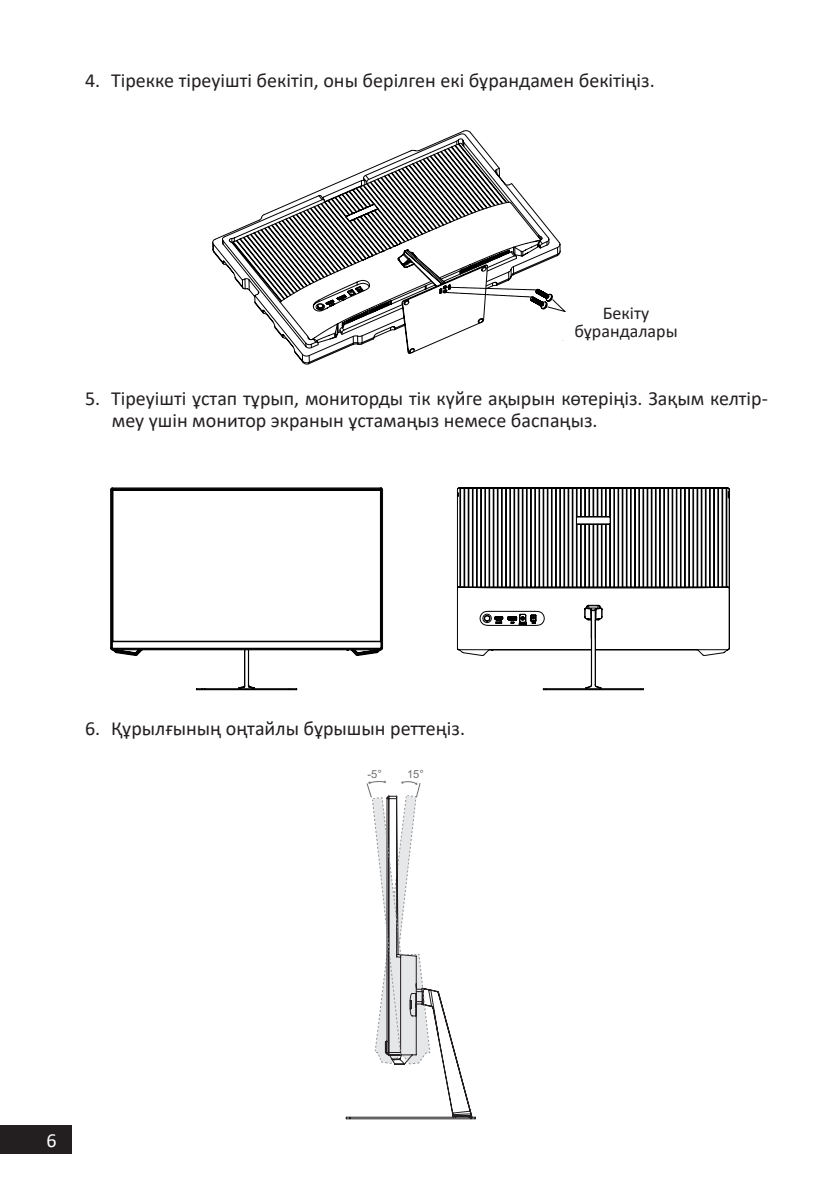
<style>
.page{position:relative;width:840px;height:1191px;background:#fff}
.page>*{position:absolute;margin:0;border:0;box-sizing:border-box;transform-origin:0 0}
.t1{font:20px/22px "Calibri";color:#231f20}
.t2{font:20px "Calibri";color:#fff}
.t3{font:18px "Calibri";color:#231f20}
.t4{font:11.2px "Arial";color:#6c6d70}
</style>
<div class="page">
<div style="left:0;top:1125px;width:72px;height:29px;background:#231f20"></div>
<svg style="left:212px;top:130px;width:264px;height:234px"></svg>
<svg style="left:260px;top:139px;width:306px;height:215px"></svg>
<svg style="left:112px;top:487px;width:272px;height:203px"></svg>
<svg style="left:456px;top:487px;width:273px;height:201px"></svg>
<svg style="left:346px;top:1115px;width:129px;height:4px"></svg>
<svg style="left:346px;top:780px;width:126px;height:337px"></svg>
<div style="left:547px;top:325px;width:34px;height:15px;background:#fff"></div>
<p class="t1" style="left:85px;top:69px;width:570px">4. Тірекке тіреуішті бекітіп, оны берілген екі бұрандамен бекітіңіз.</p>
<p class="t3" style="left:602px;top:300px;width:48px">Бекіту</p>
<p class="t3" style="left:574px;top:318px;width:105px">бұрандалары</p>
<p class="t1" style="left:112px;top:387px;width:657px;text-indent:-27px">5. Тіреуішті ұстап тұрып, мониторды тік күйге ақырын көтеріңіз. Зақым келтір&shy;меу үшін монитор экранын ұстамаңыз немесе баспаңыз.</p>
<p class="t1" style="left:85px;top:717px;width:381px">6. Құрылғының оңтайлы бұрышын реттеңіз.</p>
<p class="t4" style="left:367px;top:766px;width:16px">-5°</p>
<p class="t4" style="left:407px;top:766px;width:18px">15°</p>
<p class="t2" style="left:47px;top:1127px;width:12px">6</p>
</div>
